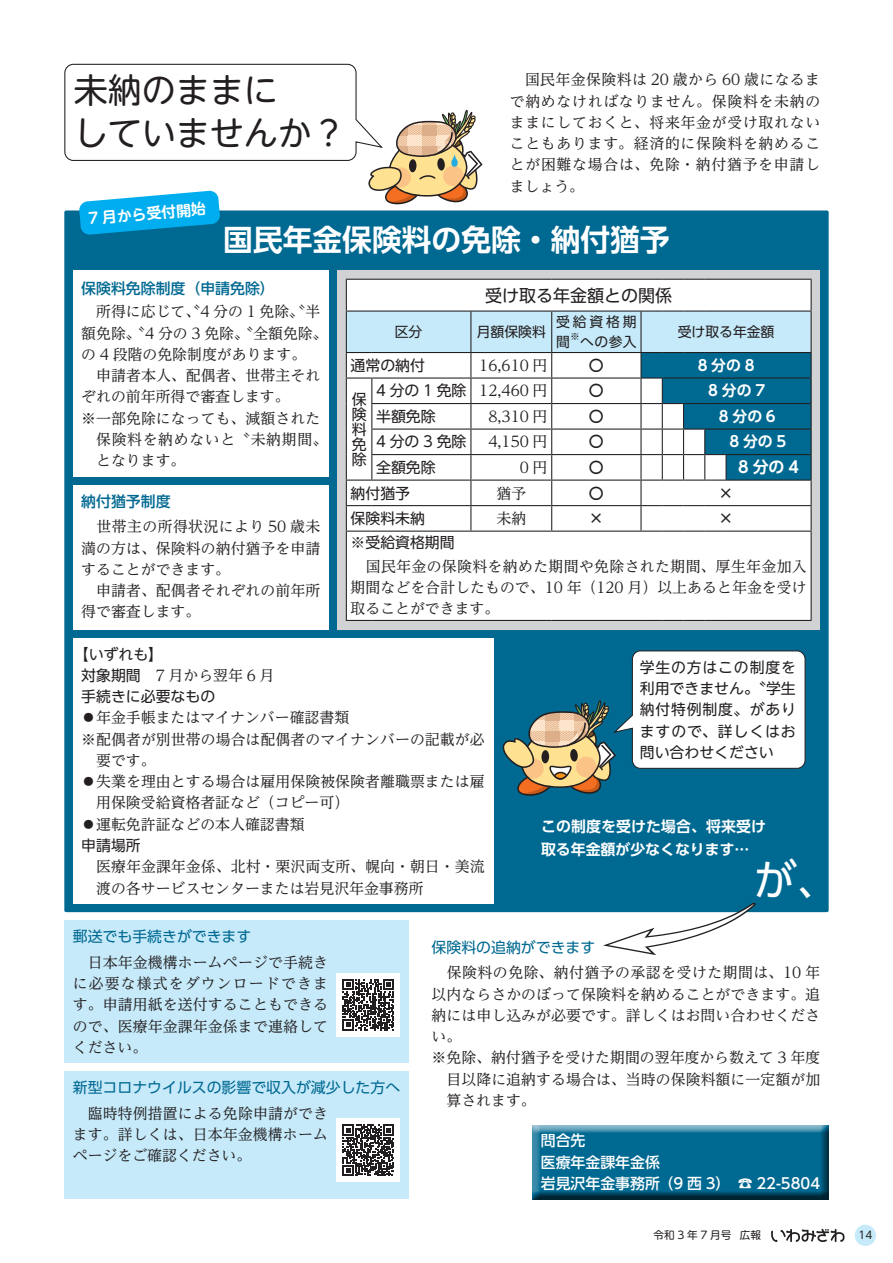
<style>
.page{position:relative;width:893px;height:1263px;background:#fff}
.page>*{position:absolute;margin:0;border:0;box-sizing:border-box;transform-origin:0 0}
.t1{font:42.45px "UD Shin Go Pro";color:#fff}
.t2{font:34.05px/42.5px "UD Shin M Go Pro";color:#231f20}
.t3{font:700 29.7px "UD Shin Go Pro De";color:#fff}
.t4{font:16.95px "UD Shin Go Pro";color:#231f20}
.t5{font:700 15.9px "UD Shin Go Pro De";color:#fff}
.t6{font:14.85px/21.3px "UD Reimin Pro";letter-spacing:.005em;color:#231f20;text-align:justify}
.t7{font:14.85px/14.9px "UD Shin Go Pro";color:#231f20;text-align:justify}
.t8{font:14.85px/21.3px "UD Shin M Go Pro";letter-spacing:.055em;color:#231f20;text-align:justify}
.t9{font:700 14.85px/23.4px "UD Shin Go Pro De";color:#fff}
.t10{font:14.85px "UD Shin Go Pro";color:#006991}
.t11{font:500 14.85px/21.3px "UD Shin Go Pro";color:#fff}
.t12{font:14.85px "UD Reimin Pro";letter-spacing:.03em;color:#231f20}
.t13{font:500 14.85px "UD Shin Go Pro";color:#006991}
.t14{font:14.85px "UD Reimin Pro";letter-spacing:.045em;color:#231f20}
.t15{font:500 14.85px "UD Shin Go Pro";color:#231f20}
.t16{font:700 14.85px "UD Shin M Go Pro De";color:#fff}
.t17{font:13.8px "UD Shin Go Pro";color:#231f20}
.t18{font:10.65px "UD Shin M Go Pro";color:#231f20}
.t19{font:10.65px "UD Shin Go Pro";color:#231f20}
.t20{font:9.6px "UD Shin Go Pro";color:#231f20}
.s1{font-family:"UD Shin Go Pro"}
</style>
<div class="page">
<div style="left:855px;top:1225px;width:21px;height:21px;background:#c6eafa;border-radius:50%"></div>
<svg style="left:771px;top:1228px;width:74px;height:14px"></svg>
<div style="left:532px;top:1125px;width:297px;height:75px;background:#231f20;opacity:.75"></div>
<div style="left:64px;top:210px;width:765px;height:702px;background:#006991;border:3px solid #006991"></div>
<div style="left:73px;top:638px;width:420px;height:266px;background:#fff"></div>
<div style="left:73px;top:485px;width:256px;height:144px;background:#fff"></div>
<div style="left:73px;top:270px;width:256px;height:206px;background:#fff"></div>
<div style="left:337px;top:270px;width:483px;height:359px;background:#d1d2d4"></div>
<div style="left:347px;top:280px;width:464px;height:340px;background:#fff"></div>
<svg style="left:346px;top:279px;width:26px;height:1px"></svg>
<hr style="left:346px;top:280px;width:1px;height:30px;background:#231f20">
<hr style="left:372px;top:279px;width:99px;height:1px;background:#231f20">
<hr style="left:471px;top:279px;width:81px;height:1px;background:#231f20">
<hr style="left:552px;top:279px;width:89px;height:1px;background:#231f20">
<svg style="left:641px;top:279px;width:85px;height:1px"></svg>
<hr style="left:726px;top:279px;width:86px;height:1px;background:#231f20">
<hr style="left:811px;top:280px;width:1px;height:30px;background:#231f20">
<hr style="left:346px;top:310px;width:26px;height:2px;background:#231f20">
<hr style="left:372px;top:310px;width:99px;height:2px;background:#231f20">
<hr style="left:471px;top:310px;width:81px;height:2px;background:#231f20">
<hr style="left:552px;top:310px;width:89px;height:2px;background:#231f20">
<hr style="left:641px;top:310px;width:21px;height:2px;background:#231f20">
<hr style="left:662px;top:310px;width:22px;height:2px;background:#231f20">
<hr style="left:684px;top:310px;width:21px;height:2px;background:#231f20">
<hr style="left:705px;top:310px;width:21px;height:2px;background:#231f20">
<hr style="left:726px;top:310px;width:86px;height:2px;background:#231f20">
<hr style="left:346px;top:532px;width:1px;height:88px;background:#231f20">
<svg style="left:346px;top:311px;width:466px;height:221px;background:#c2d8e1"></svg>
<hr style="left:726px;top:531px;width:86px;height:1px;background:#231f20">
<hr style="left:811px;top:532px;width:1px;height:88px;background:#231f20">
<svg style="left:346px;top:620px;width:26px;height:1px"></svg>
<hr style="left:372px;top:620px;width:99px;height:1px;background:#231f20">
<hr style="left:471px;top:620px;width:81px;height:1px;background:#231f20">
<hr style="left:552px;top:620px;width:89px;height:1px;background:#231f20">
<svg style="left:641px;top:620px;width:85px;height:1px"></svg>
<hr style="left:726px;top:620px;width:86px;height:1px;background:#231f20">
<svg style="left:64px;top:63px;width:418px;height:172px"></svg>
<div style="left:64px;top:1071px;width:345px;height:128px;background:#c6eafa"></div>
<div style="left:336px;top:1118px;width:64px;height:64px;background:#fff"></div>
<svg style="left:343px;top:1124px;width:51px;height:52px"></svg>
<div style="left:64px;top:921px;width:345px;height:142px;background:#c6eafa"></div>
<div style="left:336px;top:973px;width:64px;height:63px;background:#fff"></div>
<svg style="left:343px;top:979px;width:51px;height:51px"></svg>
<svg style="left:502px;top:650px;width:303px;height:145px"></svg>
<svg style="left:602px;top:902px;width:157px;height:53px"></svg>
<h2 class="t2" style="left:74px;top:67px;width:274px">未納のままに<br>していませんか?</h2>
<p class="t6" style="left:510px;top:69px;width:312px">　国民年金保険料は 20 歳から 60 歳になるまで納めなければなりません。保険料を未納のままにしておくと、将来年金が受け取れないこともあります。経済的に保険料を納めることが困難な場合は、免除・納付猶予を申請しましょう。</p>
<p class="t16" style="left:87px;top:207px;width:119px;rotate:-5deg">7 月から受付開始</p>
<h3 class="t3" style="left:223px;top:215px;width:448px">国民年金保険料の免除・納付猶予</h3>
<p class="t4" style="left:485px;top:281px;width:189px">受け取る年金額との関係</p>
<p class="t17" style="left:556px;top:311px;width:82px">受給資格期</p>
<p class="t17" style="left:477px;top:321px;width:71px">月額保険料</p>
<p class="t13" style="left:81px;top:276px;width:195px">保険料免除制度（申請免除(</p>
<p class="t6" style="left:81px;top:301px;width:240px">　所得に応じて、〝4 分の 1 免除〟〝半</p>
<p class="t6" style="left:81px;top:322px;width:248px">額免除〟〝4 分の 3 免除〟〝全額免除〟</p>
<p class="t6" style="left:81px;top:343px;width:226px">の 4 段階の免除制度があります。</p>
<p class="t6" style="left:81px;top:364px;width:240px">　申請者本人、配偶者、世帯主それ</p>
<p class="t6" style="left:81px;top:386px;width:210px">ぞれの前年所得で審査します。</p>
<p class="t6" style="left:81px;top:407px;width:240px">※一部免除になっても、減額された</p>
<p class="t14" style="left:96px;top:427px;width:233px">保険料を納めないと〝未納期間〟</p>
<p class="t6" style="left:96px;top:449px;width:91px">となります。</p>
<p class="t17" style="left:395px;top:321px;width:29px">区分</p>
<p class="t17" style="left:678px;top:321px;width:98px">受け取る年金額</p>
<p class="t17" style="left:580px;top:330px;width:58px">への参入</p>
<p class="t20" style="left:570px;top:329px;width:11px">※</p>
<p class="t17" style="left:556px;top:330px;width:15px">間</p>
<p class="t9" style="left:698px;top:353px;width:58px">8 分の 8</p>
<p class="t7" style="left:351px;top:357px;width:76px">通常の納付</p>
<p class="t15" style="left:589px;top:353px;width:16px">〇</p>
<p class="t6" style="left:479px;top:354px;width:70px">16,610 円</p>
<p class="t9" style="left:708px;top:379px;width:58px">8 分の 7</p>
<p class="t7" style="left:376px;top:383px;width:92px">4 分の 1 免除</p>
<p class="t15" style="left:589px;top:379px;width:16px">〇</p>
<p class="t6" style="left:479px;top:380px;width:70px">12,460 円</p>
<p class="t7" style="left:352px;top:391px;width:16px">保険料免除</p>
<p class="t9" style="left:719px;top:404px;width:58px">8 分の 6</p>
<p class="t7" style="left:376px;top:408px;width:61px">半額免除</p>
<p class="t15" style="left:589px;top:404px;width:16px">〇</p>
<p class="t6" style="left:488px;top:405px;width:61px">8,310 円</p>
<p class="t9" style="left:729px;top:430px;width:58px">8 分の 5</p>
<p class="t7" style="left:376px;top:434px;width:92px">4 分の 3 免除</p>
<p class="t15" style="left:589px;top:430px;width:16px">〇</p>
<p class="t6" style="left:488px;top:431px;width:61px">4,150 円</p>
<p class="t5" style="left:738px;top:454px;width:62px">8 分の 4</p>
<p class="t7" style="left:376px;top:459px;width:61px">全額免除</p>
<p class="t15" style="left:589px;top:455px;width:16px">〇</p>
<p class="t6" style="left:520px;top:456px;width:29px">0円</p>
<p class="t13" style="left:81px;top:489px;width:91px">納付猶予制度</p>
<p class="t6" style="left:81px;top:515px;width:241px;text-align:left">　世帯主の所得状況により 50 歳未満の方は、保険料の納付猶予を申請することができます。<br>　申請者、配偶者それぞれの前年所得で審査します。</p>
<p class="t7" style="left:351px;top:485px;width:61px">納付猶予</p>
<p class="t6" style="left:496px;top:482px;width:31px">猶予</p>
<p class="t15" style="left:589px;top:481px;width:16px">〇</p>
<p class="t15" style="left:719px;top:481px;width:16px">×</p>
<p class="t7" style="left:351px;top:506px;width:106px;line-height:24.5px">保険料未納<br>※受給資格期間</p>
<p class="t6" style="left:351px;top:555px;width:458px;text-indent:15px">国民年金の保険料を納めた期間や免除された期間、厚生年金加入期間などを合計したもので、10 年（120 月）以上あると年金を受け取ることができます。</p>
<p class="t6" style="left:496px;top:507px;width:31px">未納</p>
<p class="t15" style="left:589px;top:506px;width:16px">×</p>
<p class="t15" style="left:719px;top:506px;width:16px">×</p>
<p class="t8" style="left:74px;top:642px;width:91px">【いずれも【</p>
<p class="t6" style="left:81px;top:664px;width:195px"><span class="s1">対象期間</span>　7 月から翌年 6 月</p>
<p class="t7" style="left:81px;top:689px;width:135px">手続きに必要なもの</p>
<p class="t6" style="left:81px;top:707px;width:269px">◦年金手帳またはマイナンバー確認書類</p>
<p class="t6" style="left:81px;top:728px;width:405px">※配偶者が別世帯の場合は配偶者のマイナンバーの記載が必</p>
<p class="t6" style="left:96px;top:749px;width:61px">要です。</p>
<p class="t6" style="left:81px;top:770px;width:405px">◦失業を理由とする場合は雇用保険被保険者離職票または雇</p>
<p class="t6" style="left:96px;top:792px;width:254px">用保険受給資格者証など（コピー可(</p>
<p class="t6" style="left:81px;top:813px;width:225px">◦運転免許証などの本人確認書類</p>
<p class="t7" style="left:81px;top:837px;width:61px">申請場所</p>
<p class="t6" style="left:96px;top:855px;width:390px;text-indent:-15px">　医療年金課年金係、北村・栗沢両支所、幌向・朝日・美流渡の各サービスセンターまたは岩見沢年金事務所</p>
<p class="t8" style="left:640px;top:656px;width:158px">学生の方はこの制度を利用できません。〝学生納付特例制度〟がありますので、詳しくはお問い合わせください</p>
<p class="t9" style="left:541px;top:814px;width:226px">この制度を受けた場合、将来受け取る年金額が少なくなります...</p>
<h1 class="t1" style="left:754px;top:846px;width:87px">が、</h1>
<p class="t10" style="left:73px;top:924px;width:180px">郵送でも手続きができます</p>
<p class="t6" style="left:73px;top:951px;width:257px">　日本年金機構ホームページで手続きに必要な様式をダウンロードできます。申請用紙を送付することもできるので、医療年金課年金係まで連絡してください。</p>
<p class="t10" style="left:73px;top:1075px;width:329px">新型コロナウイルスの影響で収入が減少した方へ</p>
<p class="t6" style="left:73px;top:1102px;width:257px">　臨時特例措置による免除申請ができます。詳しくは、日本年金機構ホームページをご確認ください。</p>
<p class="t10" style="left:432px;top:935px;width:165px">保険料の追納ができます</p>
<p class="t12" style="left:432px;top:961px;width:390px">　保険料の免除、納付猶予の承認を受けた期間は、10 年</p>
<p class="t6" style="left:432px;top:983px;width:390px">以内ならさかのぼって保険料を納めることができます。追</p>
<p class="t6" style="left:432px;top:1004px;width:390px">納には申し込みが必要です。詳しくはお問い合わせくださ</p>
<p class="t6" style="left:432px;top:1025px;width:31px">い。</p>
<p class="t6" style="left:432px;top:1047px;width:390px">※免除、納付猶予を受けた期間の翌年度から数えて 3 年度</p>
<p class="t6" style="left:446px;top:1068px;width:375px">目以降に追納する場合は、当時の保険料額に一定額が加</p>
<p class="t6" style="left:446px;top:1089px;width:91px">算されます。</p>
<p class="t11" style="left:541px;top:1130px;width:121px">問合先<br>医療年金課年金係</p>
<p class="t11" style="left:541px;top:1172px;width:191px">岩見沢年金事務所（9 西 3(</p>
<p class="t11" style="left:738px;top:1172px;width:84px">☎ 22-5804</p>
<p class="t18" style="left:654px;top:1227px;width:79px">令和 3 年 7 月号</p>
<p class="t18" style="left:740px;top:1227px;width:23px">広報</p>
<p class="t19" style="left:858px;top:1227px;width:16px">14</p>
</div>
